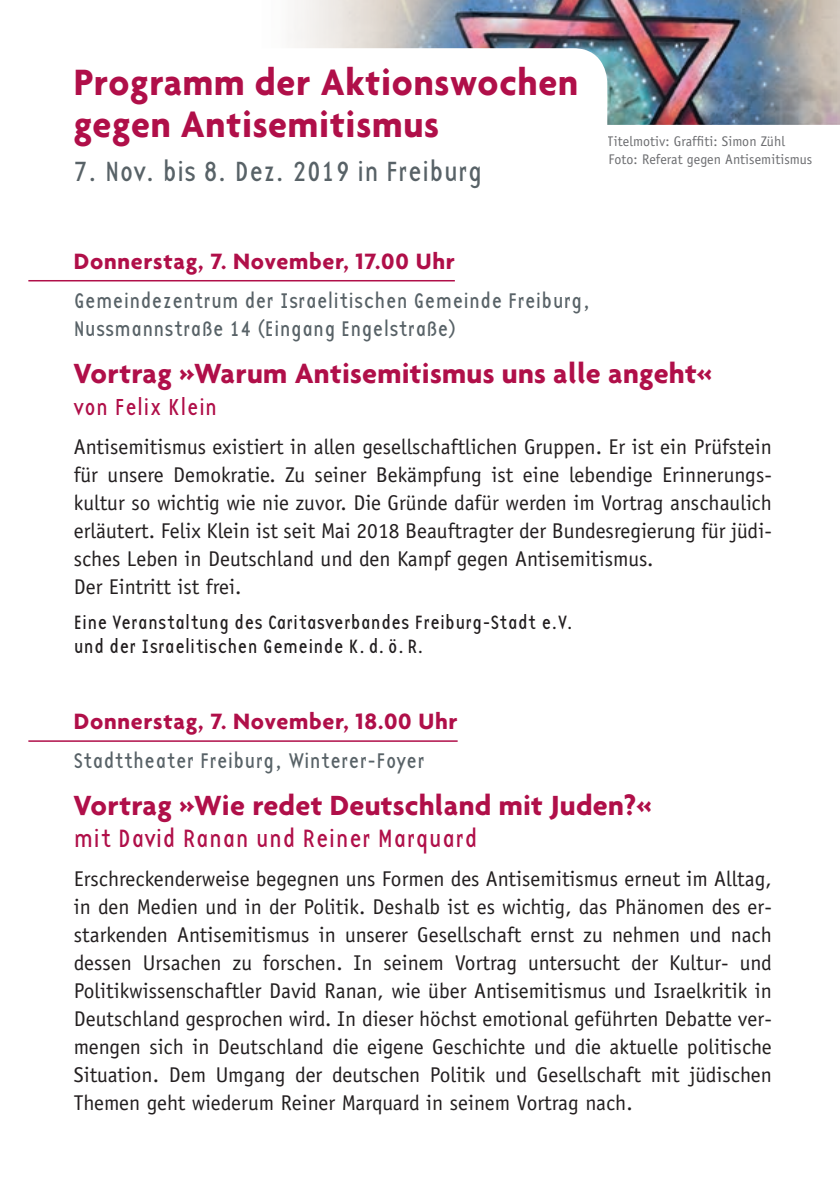
<style>
.page{position:relative;width:840px;height:1191px;background:#fff}
.page>*{position:absolute;margin:0;border:0;box-sizing:border-box;transform-origin:0 0}
.t1{font:700 39.6px/41.4px "Agenda";letter-spacing:.02em;color:#b00f49;scale:.96 1}
.t2{font:700 30px "Agenda";letter-spacing:.01em;color:#b00f49}
.t3{font:28.8px "Base Twelve Sans";color:#586267}
.t4{font:26px "Base Twelve Sans";letter-spacing:.01em;color:#b00f49}
.t5{font:700 24px "Agenda";letter-spacing:.03em;color:#b00f49}
.t6{font:24px "Base Twelve Sans";letter-spacing:.01em;color:#b00f49}
.t7{font:22px/28px "Base Twelve Sans";letter-spacing:.005em;color:#586267}
.t8{font:21.4px/28px "Officina Sans Std";color:#231f20}
.t9{font:20px/24px "Base Twelve Sans";letter-spacing:.005em;color:#231f20}
.t10{font:14px/18px "Officina Sans Std";letter-spacing:.005em;color:#6c6d70}
</style>
<div class="page">
<img style="left:294px;top:0;width:545px;height:125px">
<hr style="left:28px;top:280px;width:426px;height:1px;background:#b00f49">
<hr style="left:28px;top:740px;width:429px;height:2px;background:#b00f49">
<svg style="left:294px;top:48px;width:313px;height:77px"></svg>
<h1 class="t1" style="left:74px;top:61px;width:526px">Programm der Aktionswochen gegen Antisemitismus</h1>
<h3 class="t3" style="left:74px;top:153px;width:409px">7. Nov. bis 8. Dez. 2019 in Freiburg</h3>
<p class="t10" style="left:607px;top:132px;width:206px">Titelmotiv: Graffiti: Simon Zühl<br>Foto: Referat gegen Antisemitismus</p>
<p class="t5" style="left:74px;top:246px;width:382px">Donnerstag, 7. November, 17.00 Uhr</p>
<p class="t7" style="left:74px;top:286px;width:519px">Gemeindezentrum der Israelitischen Gemeinde Freiburg,<br>Nussmannstraße 14 (Eingang Engelstraße)</p>
<h2 class="t2" style="left:74px;top:354px;width:639px">Vortrag »Warum Antisemitismus uns alle angeht«</h2>
<p class="t6" style="left:74px;top:391px;width:145px">von Felix Klein</p>
<p class="t8" style="left:74px;top:433px;width:699px">Antisemitismus existiert in allen gesellschaftlichen Gruppen. Er ist ein Prüfstein für unsere Demokratie. Zu seiner Bekämpfung ist eine lebendige Erinnerungs&shy;kultur so wichtig wie nie zuvor. Die Gründe dafür werden im Vortrag anschaulich erläutert. Felix Klein ist seit Mai 2018 Beauftragter der Bundesregierung für jüdi&shy;sches Leben in Deutschland und den Kampf gegen Antisemitismus.<br>Der Eintritt ist frei.</p>
<p class="t9" style="left:74px;top:610px;width:501px">Eine Veranstaltung des Caritasverbandes Freiburg-Stadt e.V. und der Israelitischen Gemeinde K. d. ö. R.</p>
<p class="t5" style="left:74px;top:706px;width:385px">Donnerstag, 7. November, 18.00 Uhr</p>
<p class="t7" style="left:74px;top:746px;width:352px">Stadttheater Freiburg, Winterer-Foyer</p>
<h2 class="t2" style="left:74px;top:787px;width:579px">Vortrag »Wie redet Deutschland mit Juden?«</h2>
<p class="t4" style="left:74px;top:822px;width:405px">mit David Ranan und Reiner Marquard</p>
<p class="t8" style="left:74px;top:865px;width:699px;text-align:justify">Erschreckenderweise begegnen uns Formen des Antisemitismus erneut im Alltag, in den Medien und in der Politik. Deshalb ist es wichtig, das Phänomen des er&shy;starkenden Antisemitismus in unserer Gesellschaft ernst zu nehmen und nach dessen Ursachen zu forschen. In seinem Vortrag untersucht der Kultur- und Politikwissenschaftler David Ranan, wie über Antisemitismus und Israelkritik in Deutschland gesprochen wird. In dieser höchst emotional geführten Debatte ver&shy;mengen sich in Deutschland die eigene Geschichte und die aktuelle politische Situation. Dem Umgang der deutschen Politik und Gesellschaft mit jüdischen Themen geht wiederum Reiner Marquard in seinem Vortrag nach.</p>
</div>
